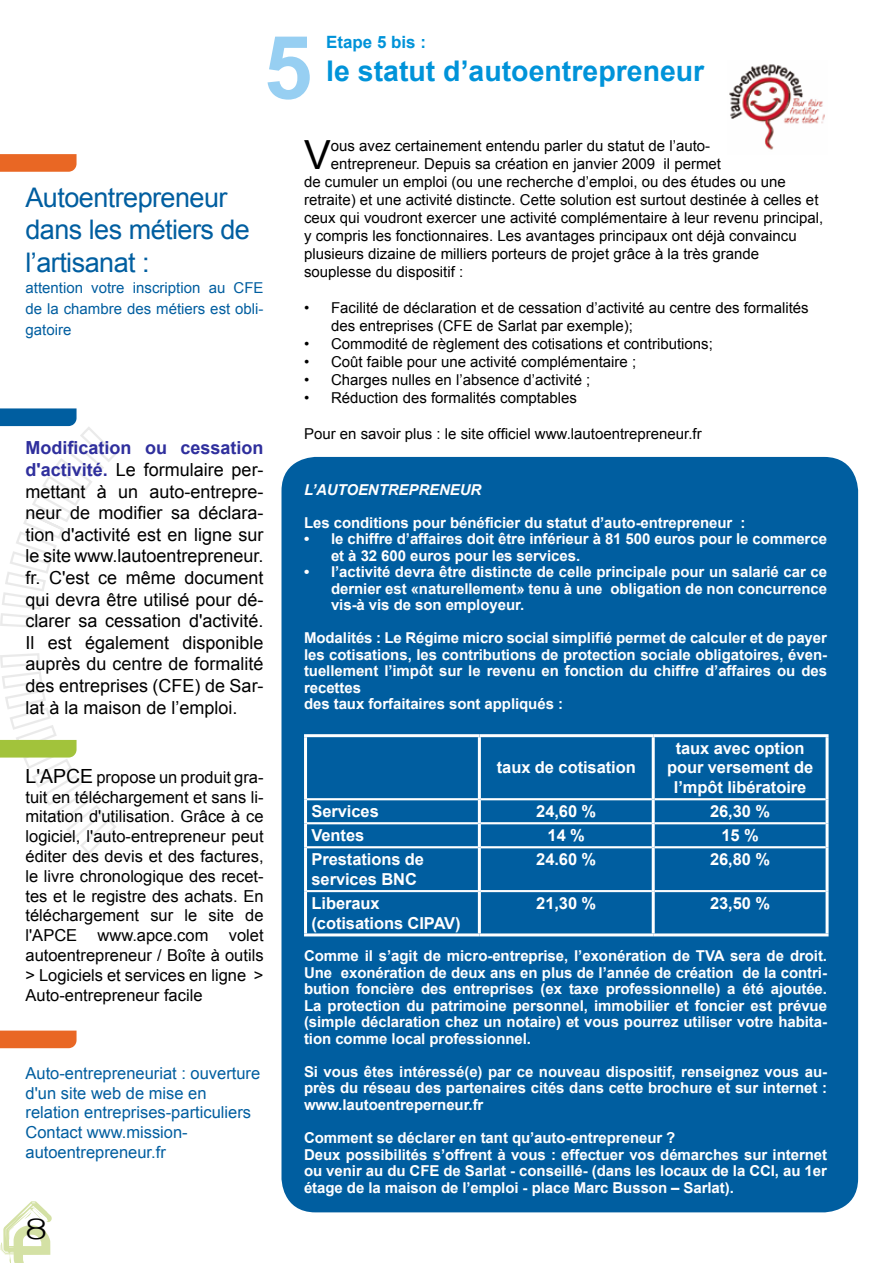
<style>
.page{position:relative;width:893px;height:1263px;background:#fff}
.page>*{position:absolute;margin:0;border:0;box-sizing:border-box;transform-origin:0 0}
.t1{font:700 87.75px "Arial";color:#97cff2}
.t2{font:40.2px "Arial";color:#000}
.t3{font:300 30px "Copperplate Gothic";color:#000}
.t4{font:700 28.5px "Arial";color:#0093d9}
.t5{font:27px/32.4px "Arial";letter-spacing:-.02em;color:#005ea0}
.t6{font:18px/21.6px "Arial";color:#000;text-align:justify}
.t7{font:700 16.95px "Arial";color:#0093d9}
.t8{font:16.5px/19.8px "Arial";color:#000;text-align:justify}
.t9{font:700 16.5px/19.8px "Arial";letter-spacing:-.005em;color:#fff}
.t10{font:16.5px/19.8px "Arial";color:#005ea0}
.t11{font:700 15px/16.5px "Arial";letter-spacing:-.005em;color:#fff}
.t12{font:15px/18px "Arial";color:#000}
.t13{font:15px/21px "Arial";color:#005ea0;text-align:justify}
.t14{font:italic 700 15px "Arial";color:#fff}
.s1{font-weight:700;color:#2f2f9d}
.s2{font-size:19.5px}
</style>
<div class="page">
<div style="left:281px;top:457px;width:577px;height:755px;background:#005ea0;border-radius:34px"></div>
<svg style="left:0;top:1201px;width:52px;height:62px"></svg>
<svg style="left:0;top:1030px;width:77px;height:18px"></svg>
<hr style="left:307px;top:798px;width:171px;height:1px;background:#fff">
<hr style="left:307px;top:799px;width:171px;height:1px;background:#fff">
<hr style="left:481px;top:798px;width:171px;height:1px;background:#fff">
<hr style="left:481px;top:799px;width:171px;height:1px;background:#fff">
<hr style="left:655px;top:798px;width:171px;height:1px;background:#fff">
<hr style="left:655px;top:799px;width:171px;height:1px;background:#fff">
<hr style="left:307px;top:822px;width:171px;height:1px;background:#fff">
<hr style="left:307px;top:823px;width:171px;height:1px;background:#fff">
<hr style="left:481px;top:822px;width:171px;height:1px;background:#fff">
<hr style="left:481px;top:823px;width:171px;height:1px;background:#fff">
<hr style="left:655px;top:822px;width:171px;height:1px;background:#fff">
<hr style="left:655px;top:823px;width:171px;height:1px;background:#fff">
<hr style="left:307px;top:846px;width:171px;height:1px;background:#fff">
<hr style="left:307px;top:847px;width:171px;height:1px;background:#fff">
<hr style="left:481px;top:846px;width:171px;height:1px;background:#fff">
<hr style="left:481px;top:847px;width:171px;height:1px;background:#fff">
<hr style="left:655px;top:846px;width:171px;height:1px;background:#fff">
<hr style="left:655px;top:847px;width:171px;height:1px;background:#fff">
<hr style="left:307px;top:890px;width:171px;height:1px;background:#fff">
<hr style="left:307px;top:891px;width:171px;height:1px;background:#fff">
<hr style="left:481px;top:890px;width:171px;height:1px;background:#fff">
<hr style="left:481px;top:891px;width:171px;height:1px;background:#fff">
<hr style="left:655px;top:890px;width:171px;height:1px;background:#fff">
<hr style="left:655px;top:891px;width:171px;height:1px;background:#fff">
<hr style="left:304px;top:734px;width:175px;height:3px;background:#fff">
<hr style="left:304px;top:737px;width:3px;height:62px;background:#fff">
<hr style="left:479px;top:734px;width:174px;height:3px;background:#fff">
<hr style="left:478px;top:737px;width:3px;height:62px;background:#fff">
<hr style="left:653px;top:734px;width:176px;height:3px;background:#fff">
<hr style="left:652px;top:737px;width:3px;height:62px;background:#fff">
<hr style="left:826px;top:737px;width:3px;height:62px;background:#fff">
<hr style="left:304px;top:799px;width:3px;height:24px;background:#fff">
<hr style="left:478px;top:799px;width:3px;height:24px;background:#fff">
<hr style="left:652px;top:799px;width:3px;height:24px;background:#fff">
<hr style="left:826px;top:799px;width:3px;height:24px;background:#fff">
<hr style="left:304px;top:823px;width:3px;height:24px;background:#fff">
<hr style="left:478px;top:823px;width:3px;height:24px;background:#fff">
<hr style="left:652px;top:823px;width:3px;height:24px;background:#fff">
<hr style="left:826px;top:823px;width:3px;height:24px;background:#fff">
<hr style="left:304px;top:847px;width:3px;height:44px;background:#fff">
<hr style="left:478px;top:847px;width:3px;height:44px;background:#fff">
<hr style="left:652px;top:847px;width:3px;height:44px;background:#fff">
<hr style="left:826px;top:847px;width:3px;height:44px;background:#fff">
<hr style="left:304px;top:891px;width:3px;height:42px;background:#fff">
<hr style="left:478px;top:891px;width:3px;height:42px;background:#fff">
<hr style="left:652px;top:891px;width:3px;height:42px;background:#fff">
<hr style="left:826px;top:891px;width:3px;height:42px;background:#fff">
<hr style="left:304px;top:933px;width:175px;height:3px;background:#fff">
<hr style="left:479px;top:933px;width:174px;height:3px;background:#fff">
<hr style="left:653px;top:933px;width:176px;height:3px;background:#fff">
<svg style="left:0;top:408px;width:116px;height:220px"></svg>
<svg style="left:0;top:653px;width:116px;height:201px"></svg>
<img style="left:729px;top:64px;width:96px;height:86px">
<svg style="left:0;top:154px;width:77px;height:18px"></svg>
<h1 class="t1" style="left:264px;top:9px;width:50px">5</h1>
<p class="t7" style="left:326px;top:31px;width:101px">Etape 5 bis :</p>
<h3 class="t4" style="left:326px;top:52px;width:380px">le statut d’autoentrepreneur</h3>
<h3 class="t5" style="left:26px;top:181px;width:226px">Autoentrepreneur dans les métiers de l’artisanat :</h3>
<p class="t13" style="left:26px;top:277px;width:240px">attention votre inscription au CFE de la chambre des métiers est obli&shy;gatoire</p>
<p class="t6" style="left:26px;top:437px;width:240px"><span class="s1">Modification ou cessation d'activité.</span> Le formulaire per&shy;mettant à un auto-entrepre&shy;neur de modifier sa déclara&shy;tion d'activité est en ligne sur le site www.lautoentrepreneur. fr. C'est ce même document qui devra être utilisé pour dé&shy;clarer sa cessation d'activité.<br>Il est également disponible auprès du centre de formalité des entreprises (CFE) de Sar&shy;lat à la maison de l’emploi.</p>
<p class="t8" style="left:26px;top:767px;width:240px"><span class="s2">L'APCE</span> propose un produit gra&shy;tuit en téléchargement et sans li&shy;mitation d'utilisation. Grâce à ce logiciel, l'auto-entrepreneur peut éditer des devis et des factures, le livre chronologique des recet&shy;tes et le registre des achats. En téléchargement sur le site de l'APCE www.apce.com volet autoentrepreneur / Boîte à outils &gt; Logiciels et services en ligne &gt; Auto-entrepreneur facile</p>
<p class="t10" style="left:26px;top:1063px;width:236px">Auto-entrepreneuriat : ouverture d'un site web de mise en relation entreprises-particuliers<br>Contact www.mission&shy;autoentrepreneur.fr</p>
<h3 class="t3" style="left:26px;top:1212px;width:23px">8</h3>
<h2 class="t2" style="left:304px;top:129px;width:28px">V</h2>
<p class="t12" style="left:331px;top:137px;width:381px">ous avez certainement entendu parler du statut de l’auto-</p>
<p class="t12" style="left:331px;top:155px;width:392px">entrepreneur. Depuis sa création en janvier 2009 il permet</p>
<p class="t12" style="left:304px;top:173px;width:483px">de cumuler un emploi (ou une recherche d’emploi, ou des études ou une</p>
<p class="t12" style="left:304px;top:191px;width:516px">retraite) et une activité distincte. Cette solution est surtout destinée à celles et</p>
<p class="t12" style="left:304px;top:209px;width:521px">ceux qui voudront exercer une activité complémentaire à leur revenu principal,</p>
<p class="t12" style="left:304px;top:227px;width:494px">y compris les fonctionnaires. Les avantages principaux ont déjà convaincu</p>
<p class="t12" style="left:304px;top:245px;width:457px">plusieurs dizaine de milliers porteurs de projet grâce à la très grande</p>
<p class="t12" style="left:304px;top:263px;width:161px">souplesse du dispositif :</p>
<p class="t12" style="left:331px;top:299px;width:479px;text-indent:-27px">• Facilité de déclaration et de cessation d’activité au centre des formalités des entreprises (CFE de Sarlat par exemple);</p>
<p class="t12" style="left:304px;top:335px;width:410px">• Commodité de règlement des cotisations et contributions;</p>
<p class="t12" style="left:304px;top:353px;width:334px">• Coût faible pour une activité complémentaire ;</p>
<p class="t12" style="left:304px;top:371px;width:288px">• Charges nulles en l’absence d’activité ;</p>
<p class="t12" style="left:304px;top:389px;width:274px">• Réduction des formalités comptables</p>
<p class="t12" style="left:304px;top:425px;width:399px">Pour en savoir plus : le site officiel www.lautoentrepreneur.fr</p>
<p class="t14" style="left:304px;top:479px;width:24px">L’AUTOENTREPRENEUR</p>
<p class="t11" style="left:304px;top:515px;width:443px">Les conditions pour bénéficier du statut d’auto-entrepreneur :</p>
<p class="t11" style="left:331px;top:531px;width:497px;text-indent:-27px">• le chiffre d’affaires doit être inférieur à 81 500 euros pour le commerce et à 32 600 euros pour les services.</p>
<p class="t11" style="left:331px;top:564px;width:498px;text-align:justify;text-indent:-27px">• l’activité devra être distincte de celle principale pour un salarié car ce dernier est «naturellement» tenu à une obligation de non concurrence vis-à vis de son employeur.</p>
<p class="t11" style="left:304px;top:630px;width:525px">Modalités : Le Régime micro social simplifié permet de calculer et de payer les cotisations, les contributions de protection sociale obligatoires, éven&shy;tuellement l’impôt sur le revenu en fonction du chiffre d’affaires ou des recettes<br>des taux forfaitaires sont appliqués :</p>
<p class="t9" style="left:497px;top:758px;width:140px">taux de cotisation</p>
<p class="t9" style="left:667px;top:738px;width:148px;text-align:center">taux avec option pour versement de l’mpôt libératoire</p>
<p class="t9" style="left:312px;top:802px;width:69px">Services</p>
<p class="t9" style="left:536px;top:802px;width:62px">24,60 %</p>
<p class="t9" style="left:710px;top:802px;width:62px">26,30 %</p>
<p class="t9" style="left:311px;top:826px;width:54px">Ventes</p>
<p class="t9" style="left:548px;top:826px;width:39px">14 %</p>
<p class="t9" style="left:721px;top:826px;width:39px">15 %</p>
<p class="t9" style="left:311px;top:850px;width:114px">Prestations de services BNC</p>
<p class="t9" style="left:536px;top:850px;width:62px">24.60 %</p>
<p class="t9" style="left:710px;top:850px;width:62px">26,80 %</p>
<p class="t9" style="left:311px;top:894px;width:151px">Liberaux (cotisations CIPAV)</p>
<p class="t9" style="left:536px;top:894px;width:62px">21,30 %</p>
<p class="t9" style="left:710px;top:894px;width:62px">23,50 %</p>
<p class="t11" style="left:304px;top:948px;width:525px;text-align:justify">Comme il s’agit de micro-entreprise, l’exonération de TVA sera de droit.<br>Une exonération de deux ans en plus de l’année de création de la contri&shy;bution foncière des entreprises (ex taxe professionnelle) a été ajoutée.<br>La protection du patrimoine personnel, immobilier et foncier est prévue (simple déclaration chez un notaire) et vous pourrez utiliser votre habita&shy;tion comme local professionnel.</p>
<p class="t11" style="left:304px;top:1064px;width:525px;text-align:justify">Si vous êtes intéressé(e) par ce nouveau dispositif, renseignez vous au&shy;près du réseau des partenaires cités dans cette brochure et sur internet : www.lautoentreperneur.fr</p>
<p class="t11" style="left:304px;top:1130px;width:525px">Comment se déclarer en tant qu’auto-entrepreneur ?<br>Deux possibilités s’offrent à vous : effectuer vos démarches sur internet ou venir au du CFE de Sarlat - conseillé- (dans les locaux de la CCI, au 1er étage de la maison de l’emploi - place Marc Busson – Sarlat).</p>
</div>
